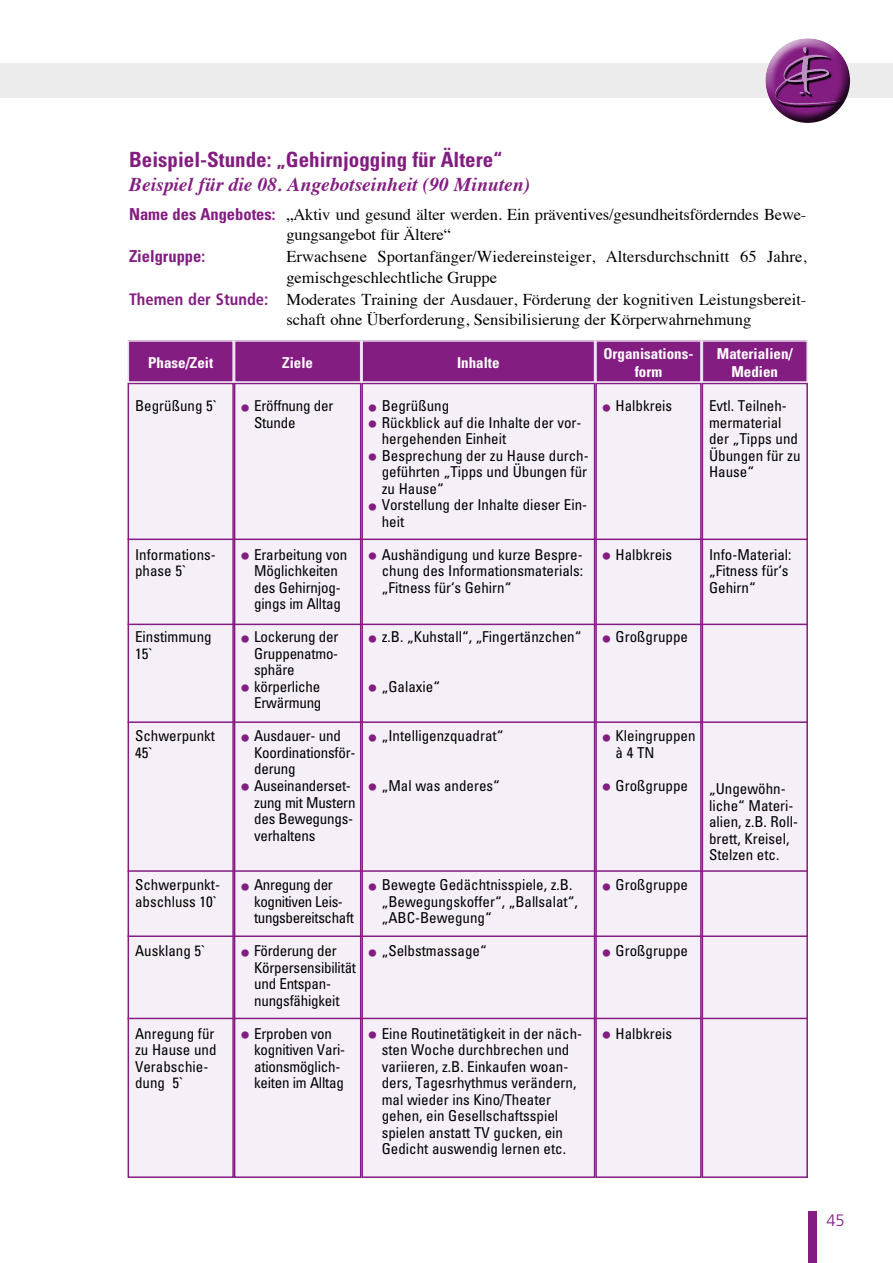
<style>
.page{position:relative;width:893px;height:1263px;background:#fff}
.page>*{position:absolute;margin:0;border:0;box-sizing:border-box;transform-origin:0 0}
.t1{font:700 condensed 21px "Univers";color:#831d81}
.t2{font:italic 700 19.5px "Times";color:#831d81}
.t3{font:16.5px/20.2px "Times";color:#000}
.t4{font:700 condensed 16.5px "Univers";color:#831d81}
.t5{font:300 16.5px "Frutiger";color:#831d81}
.t6{font:condensed 15px/16.5px "Univers";color:#000}
.t7{font:700 condensed 15px/18px "Univers";color:#fff;text-align:center}
.t8{font:condensed 15px/16.5px "Univers";letter-spacing:-.025em;color:#000}
.s1{font-family:"Univers";font-weight:700;font-stretch:condensed;color:#831d81}
.s2{font-family:"Frutiger";font-weight:700;font-stretch:condensed;color:#831d81}
.s3{color:#831d81}
</style>
<div class="page">
<div style="left:0;top:64px;width:893px;height:34px;background:#ececec"></div>
<div style="left:764px;top:37px;width:87px;height:63px;background:#fff;opacity:.75"></div>
<div style="left:764px;top:51px;width:87px;height:74px;background:#000;opacity:.75"></div>
<svg style="left:776px;top:48px;width:68px;height:60px;background:#762675"></svg>
<img style="left:775px;top:47px;width:40px;height:57px">
<div style="left:808px;top:1212px;width:8px;height:51px;background:#831d81"></div>
<div style="left:128px;top:383px;width:105px;height:794px;background:#f5f0f8"></div>
<div style="left:128px;top:383px;width:106px;height:795px;border:2px solid #831d81"></div>
<div style="left:235px;top:383px;width:126px;height:794px;background:#f5f0f8"></div>
<div style="left:234px;top:383px;width:127px;height:795px;border:2px solid #831d81"></div>
<div style="left:362px;top:383px;width:233px;height:794px;background:#f5f0f8"></div>
<div style="left:361px;top:383px;width:234px;height:795px;border:2px solid #831d81"></div>
<div style="left:596px;top:383px;width:105px;height:794px;background:#f5f0f8"></div>
<div style="left:595px;top:383px;width:107px;height:795px;border:2px solid #831d81"></div>
<div style="left:702px;top:383px;width:105px;height:794px;background:#f5f0f8"></div>
<div style="left:702px;top:383px;width:106px;height:795px;border:2px solid #831d81"></div>
<div style="left:128px;top:341px;width:105px;height:41px;background:#831d81"></div>
<div style="left:128px;top:340px;width:106px;height:43px;border:2px solid #ece0f0"></div>
<div style="left:235px;top:341px;width:126px;height:41px;background:#831d81"></div>
<div style="left:234px;top:340px;width:127px;height:43px;border:2px solid #ece0f0"></div>
<div style="left:362px;top:341px;width:233px;height:41px;background:#831d81"></div>
<div style="left:361px;top:340px;width:234px;height:43px;border:2px solid #ece0f0"></div>
<div style="left:596px;top:341px;width:105px;height:41px;background:#831d81"></div>
<div style="left:595px;top:340px;width:107px;height:43px;border:2px solid #ece0f0"></div>
<div style="left:702px;top:341px;width:105px;height:41px;background:#831d81"></div>
<div style="left:702px;top:340px;width:106px;height:43px;border:2px solid #ece0f0"></div>
<hr style="left:128px;top:538px;width:680px;height:2px;background:#831d81">
<hr style="left:128px;top:624px;width:680px;height:1px;background:#831d81">
<hr style="left:128px;top:721px;width:680px;height:2px;background:#831d81">
<hr style="left:128px;top:870px;width:680px;height:2px;background:#831d81">
<hr style="left:128px;top:935px;width:680px;height:2px;background:#831d81">
<hr style="left:128px;top:1018px;width:680px;height:1px;background:#831d81">
<h1 class="t1" style="left:129px;top:146px;width:375px">Beispiel-Stunde: „Gehirnjogging für Ältere“</h1>
<h2 class="t2" style="left:129px;top:166px;width:403px">Beispiel für die 08. Angebotseinheit (90 Minuten)</h2>
<p class="t3" style="left:286px;top:203px;width:521px;text-indent:-157px"><span class="s1">Name des Angebotes:</span> „Aktiv und gesund älter werden. Ein präventives/gesundheitsförderndes Bewe&shy;gungsangebot für Ältere“</p>
<p class="t4" style="left:129px;top:246px;width:78px">Zielgruppe:</p>
<p class="t3" style="left:286px;top:245px;width:522px">Erwachsene Sportanfänger/Wiedereinsteiger, Altersdurchschnitt 65 Jahre, gemischgeschlechtliche Gruppe</p>
<p class="t3" style="left:286px;top:288px;width:521px;text-indent:-157px"><span class="s2">Themen der Stunde:</span> Moderates Training der Ausdauer, Förderung der kognitiven Leistungsbereit&shy;schaft ohne Überforderung, Sensibilisierung der Körperwahrnehmung</p>
<p class="t7" style="left:148px;top:353px;width:67px">Phase/Zeit</p>
<p class="t7" style="left:282px;top:353px;width:32px">Ziele</p>
<p class="t7" style="left:457px;top:353px;width:44px">Inhalte</p>
<p class="t7" style="left:603px;top:344px;width:91px">Organisations&shy;form</p>
<p class="t7" style="left:717px;top:344px;width:77px">Materialien/<br>Medien</p>
<p class="t6" style="left:135px;top:397px;width:83px">Begrüßung 5`</p>
<p class="t6" style="left:135px;top:546px;width:82px">Informations&shy;phase 5`</p>
<p class="t6" style="left:135px;top:628px;width:78px">Einstimmung<br>15`</p>
<p class="t6" style="left:135px;top:727px;width:81px">Schwerpunkt<br>45`</p>
<p class="t6" style="left:135px;top:876px;width:86px">Schwerpunkt&shy;abschluss 10`</p>
<p class="t6" style="left:135px;top:942px;width:72px">Ausklang 5`</p>
<p class="t6" style="left:135px;top:1024px;width:83px">Anregung für zu Hause und<br>Verabschie&shy;dung 5`</p>
<p class="t6" style="left:254px;top:397px;width:81px;text-indent:-13px"><span class="s3">●</span> Eröffnung der<br>Stunde</p>
<p class="t6" style="left:241px;top:546px;width:107px;text-align:center"><span class="s3">●</span> Erarbeitung von<br>Möglichkeiten des Gehirnjog&shy;gings im Alltag</p>
<p class="t6" style="left:254px;top:628px;width:86px;text-align:justify;text-indent:-13px"><span class="s3">●</span> Lockerung der Gruppenatmo&shy;sphäre</p>
<p class="t6" style="left:241px;top:678px;width:82px;text-align:right"><span class="s3">●</span> körperliche<br>Erwärmung</p>
<p class="t6" style="left:254px;top:727px;width:103px;text-indent:-13px"><span class="s3">●</span> Ausdauer- und<br>Koordinationsför&shy;derung</p>
<p class="t6" style="left:254px;top:777px;width:103px;text-indent:-13px"><span class="s3">●</span> Auseinanderset&shy;zung mit Mustern des Bewegungs&shy;verhaltens</p>
<p class="t8" style="left:254px;top:876px;width:101px;text-indent:-13px"><span class="s3">●</span> Anregung der kognitiven Leis&shy;tungsbereitschaft</p>
<p class="t6" style="left:254px;top:942px;width:103px;text-indent:-13px"><span class="s3">●</span> Förderung der<br>Körpersensibilität und Entspan&shy;nungsfähigkeit</p>
<p class="t6" style="left:254px;top:1024px;width:93px;text-indent:-13px"><span class="s3">●</span> Erproben von kognitiven Vari&shy;ationsmöglich&shy;keiten im Alltag</p>
<p class="t6" style="left:369px;top:397px;width:82px"><span class="s3">●</span> Begrüßung</p>
<p class="t6" style="left:382px;top:414px;width:201px;text-indent:-13px"><span class="s3">●</span> Rückblick auf die Inhalte der vor&shy;hergehenden Einheit</p>
<p class="t6" style="left:382px;top:447px;width:209px;text-align:justify;text-indent:-13px"><span class="s3">●</span> Besprechung der zu Hause durch&shy;geführten „Tipps und Übungen für zu Hause“</p>
<p class="t6" style="left:382px;top:496px;width:207px;text-indent:-13px"><span class="s3">●</span> Vorstellung der Inhalte dieser Ein&shy;heit</p>
<p class="t6" style="left:382px;top:546px;width:203px;text-align:justify;text-indent:-13px"><span class="s3">●</span> Aushändigung und kurze Bespre&shy;chung des Informationsmaterials: „Fitness für‘s Gehirn“</p>
<p class="t6" style="left:369px;top:628px;width:214px"><span class="s3">●</span> z.B. „Kuhstall“, „Fingertänzchen“</p>
<p class="t6" style="left:369px;top:678px;width:73px"><span class="s3">●</span> „Galaxie“</p>
<p class="t6" style="left:369px;top:727px;width:136px"><span class="s3">●</span> „Intelligenzquadrat“</p>
<p class="t6" style="left:369px;top:777px;width:132px"><span class="s3">●</span> „Mal was anderes“</p>
<p class="t6" style="left:382px;top:876px;width:198px;text-indent:-13px"><span class="s3">●</span> Bewegte Gedächtnisspiele, z.B. „Bewegungskoffer“, „Ballsalat“, „ABC-Bewegung“</p>
<p class="t6" style="left:369px;top:942px;width:119px"><span class="s3">●</span> „Selbstmassage“</p>
<p class="t6" style="left:382px;top:1024px;width:202px;text-indent:-13px"><span class="s3">●</span> Eine Routinetätigkeit in der näch&shy;sten Woche durchbrechen und variieren, z.B. Einkaufen woan&shy;ders, Tagesrhythmus verändern, mal wieder ins Kino/Theater gehen, ein Gesellschaftsspiel spielen anstatt TV gucken, ein<br>Gedicht auswendig lernen etc.</p>
<p class="t6" style="left:603px;top:397px;width:71px"><span class="s3">●</span> Halbkreis</p>
<p class="t6" style="left:603px;top:546px;width:71px"><span class="s3">●</span> Halbkreis</p>
<p class="t6" style="left:603px;top:628px;width:87px"><span class="s3">●</span> Großgruppe</p>
<p class="t6" style="left:616px;top:727px;width:81px;text-indent:-13px"><span class="s3">●</span> Kleingruppen à 4 TN</p>
<p class="t6" style="left:603px;top:777px;width:87px"><span class="s3">●</span> Großgruppe</p>
<p class="t6" style="left:603px;top:876px;width:87px"><span class="s3">●</span> Großgruppe</p>
<p class="t6" style="left:603px;top:942px;width:87px"><span class="s3">●</span> Großgruppe</p>
<p class="t6" style="left:603px;top:1024px;width:71px"><span class="s3">●</span> Halbkreis</p>
<p class="t6" style="left:709px;top:397px;width:93px">Evtl. Teilneh&shy;mermaterial der „Tipps und<br>Übungen für zu<br>Hause“</p>
<p class="t6" style="left:709px;top:546px;width:84px">Info-Material: „Fitness für‘s<br>Gehirn“</p>
<p class="t6" style="left:709px;top:780px;width:90px">„Ungewöhn&shy;liche“ Materi&shy;alien, z.B. Roll&shy;brett, Kreisel,<br>Stelzen etc.</p>
<p class="t5" style="left:826px;top:1211px;width:20px">45</p>
</div>
